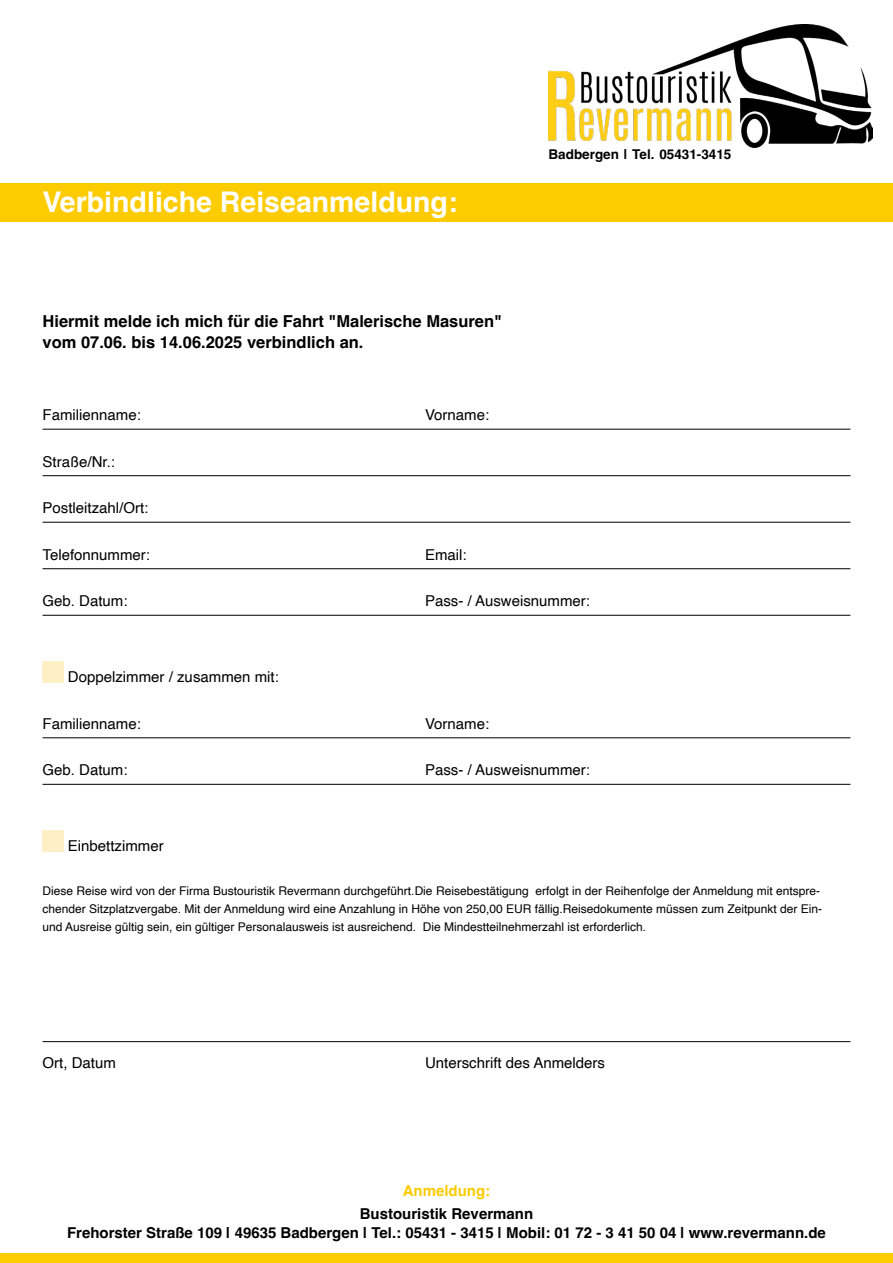
<style>
.page{position:relative;width:893px;height:1263px;background:#fff}
.page>*{position:absolute;margin:0;border:0;box-sizing:border-box;transform-origin:0 0}
.t1{font:700 28.5px "Helvetica";color:#fff}
.t2{font:700 16.5px/21px "Helvetica";color:#000}
.t3{font:15px "Helvetica";color:#000}
.t4{font:700 15px/19.2px "Helvetica";color:#000;text-align:center}
.t5{font:700 15px "Helvetica";color:#fccb00}
.t6{font:700 13.5px "Helvetica";color:#000}
.t7{font:12px/18px "Helvetica";color:#000}
</style>
<div class="page">
<div style="left:0;top:1253px;width:893px;height:10px;background:#fccb00"></div>
<div style="left:0;top:183px;width:893px;height:39px;background:#fccb00"></div>
<hr style="left:43px;top:429px;width:807px;height:1px;background:#000">
<hr style="left:43px;top:475px;width:807px;height:1px;background:#000">
<hr style="left:43px;top:522px;width:807px;height:1px;background:#000">
<hr style="left:43px;top:568px;width:807px;height:1px;background:#000">
<hr style="left:43px;top:615px;width:807px;height:1px;background:#000">
<hr style="left:43px;top:737px;width:807px;height:1px;background:#000">
<hr style="left:43px;top:784px;width:807px;height:1px;background:#000">
<hr style="left:43px;top:1041px;width:807px;height:1px;background:#000">
<div style="left:43px;top:661px;width:21px;height:21px;background:#ffefc6"></div>
<div style="left:43px;top:830px;width:21px;height:21px;background:#ffefc6"></div>
<img style="left:549px;top:24px;width:323px;height:123px">
<h1 class="t1" style="left:43px;top:185px;width:416px">Verbindliche Reiseanmeldung:</h1>
<h2 class="t2" style="left:43px;top:313px;width:461px">Hiermit melde ich mich für die Fahrt "Malerische Masuren" vom 07.06. bis 14.06.2025 verbindlich an.</h2>
<p class="t6" style="left:549px;top:146px;width:184px">Badbergen | Tel. 05431-3415</p>
<p class="t3" style="left:43px;top:403px;width:100px">Familienname:</p>
<p class="t3" style="left:425px;top:403px;width:66px">Vorname:</p>
<p class="t3" style="left:43px;top:450px;width:74px">Straße/Nr.:</p>
<p class="t3" style="left:43px;top:496px;width:107px">Postleitzahl/Ort:</p>
<p class="t3" style="left:43px;top:543px;width:109px">Telefonnummer:</p>
<p class="t3" style="left:425px;top:543px;width:43px">Email:</p>
<p class="t3" style="left:43px;top:589px;width:87px">Geb. Datum:</p>
<p class="t3" style="left:425px;top:589px;width:167px">Pass- / Ausweisnummer:</p>
<p class="t3" style="left:68px;top:665px;width:212px">Doppelzimmer / zusammen mit:</p>
<p class="t3" style="left:43px;top:712px;width:100px">Familienname:</p>
<p class="t3" style="left:425px;top:712px;width:66px">Vorname:</p>
<p class="t3" style="left:43px;top:759px;width:87px">Geb. Datum:</p>
<p class="t3" style="left:425px;top:759px;width:167px">Pass- / Ausweisnummer:</p>
<p class="t3" style="left:68px;top:835px;width:97px">Einbettzimmer</p>
<p class="t7" style="left:43px;top:882px;width:781px">Diese Reise wird von der Firma Bustouristik Revermann durchgeführt.Die Reisebestätigung erfolgt in der Reihenfolge der Anmeldung mit entspre&shy;chender Sitzplatzvergabe. Mit der Anmeldung wird eine Anzahlung in Höhe von 250,00 EUR fällig.Reisedokumente müssen zum Zeitpunkt der Ein&shy;und Ausreise gültig sein, ein gültiger Personalausweis ist ausreichend. Die Mindestteilnehmerzahl ist erforderlich.</p>
<p class="t3" style="left:43px;top:1051px;width:75px">Ort, Datum</p>
<p class="t3" style="left:425px;top:1051px;width:182px">Unterschrift des Anmelders</p>
<p class="t5" style="left:403px;top:1181px;width:89px">Anmeldung:</p>
<p class="t4" style="left:67px;top:1206px;width:760px">Bustouristik Revermann<br>Frehorster Straße 109 | 49635 Badbergen | Tel.: 05431 - 3415 | Mobil: 01 72 - 3 41 50 04 | www.revermann.de</p>
</div>
